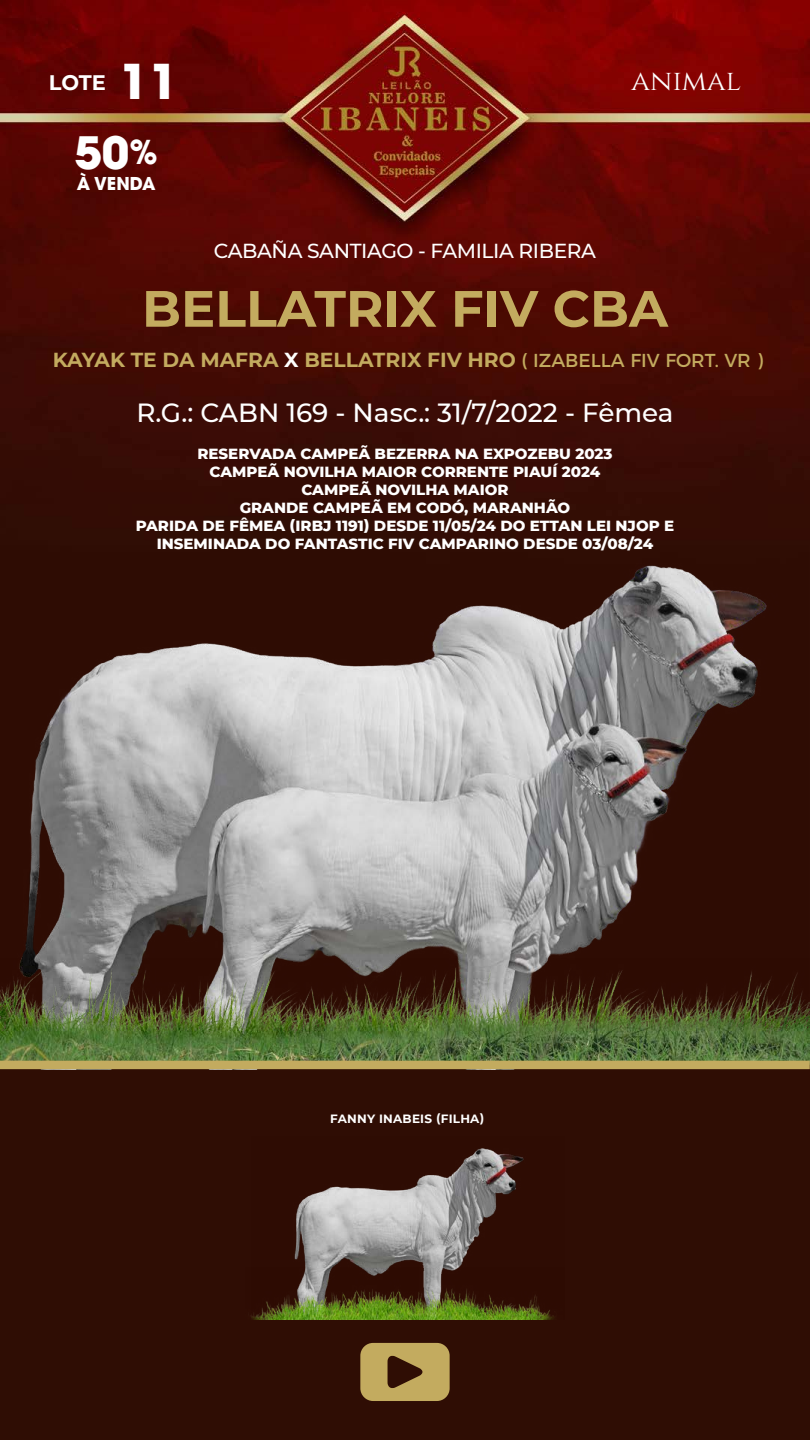
<style>
.page{position:relative;width:810px;height:1440px;background:#fff}
.page>*{position:absolute;margin:0;border:0;box-sizing:border-box;transform-origin:0 0}
.t1{font:700 51px "Montserrat";color:#c3ab5f}
.t2{font:700 48px "Avant Garde LT";color:#fff}
.t3{font:700 44.62px "Avant Garde LT";color:#fff}
.t4{font:28.5px "Cinzel";color:#fff}
.t5{font:500 26.25px "Montserrat";color:#fff}
.t6{font:700 21px "Montserrat";color:#fff}
.t7{font:700 20.25px "Montserrat";color:#c3ab5f}
.t8{font:500 20.25px "Montserrat";letter-spacing:-.02em;color:#fff}
.t9{font:700 17.7px "Avant Garde LT";color:#fff}
.t10{font:800 15px/18px "Montserrat";color:#fff;text-align:center}
.t11{font:700 12px "Montserrat";letter-spacing:.02em;color:#fff}
.s1{font-size:32.92px}
.s2{color:#fff}
.s3{font-weight:400;font-size:18.75px}
</style>
<div class="page">
<img style="left:0;top:0;width:810px;height:1440px">
<svg style="left:360px;top:1343px;width:90px;height:58px;background:#a98f4f"></svg>
<img style="left:0;top:546px;width:809px;height:413px">
<img style="left:0;top:959px;width:810px;height:102px">
<div style="left:0;top:1061px;width:810px;height:8px;background:#c3ab5f"></div>
<img style="left:251px;top:1136px;width:314px;height:132px">
<img style="left:245px;top:1268px;width:320px;height:51px">
<h3 class="t6" style="left:49px;top:67px;width:59px">LOTE</h3>
<h2 class="t2" style="left:119px;top:50px;width:61px">11</h2>
<h3 class="t3" style="left:74px;top:124px;width:85px">50<span class="s1">%</span></h3>
<p class="t9" style="left:77px;top:172px;width:80px">À VENDA</p>
<h3 class="t4" style="left:631px;top:64px;width:111px">ANIMAL</h3>
<h3 class="t8" style="left:214px;top:237px;width:384px">CABAÑA SANTIAGO - FAMILIA RIBERA</h3>
<h1 class="t1" style="left:142px;top:272px;width:528px">BELLATRIX FIV CBA</h1>
<h3 class="t7" style="left:53px;top:345px;width:712px">KAYAK TE DA MAFRA <span class="s2">X</span> BELLATRIX FIV HRO <span class="s3">( IZABELLA FIV FORT. VR )</span></h3>
<h3 class="t5" style="left:136px;top:394px;width:539px">R.G.: CABN 169 - Nasc.: 31/7/2022 - Fêmea</h3>
<p class="t10" style="left:136px;top:444px;width:540px">RESERVADA CAMPEÃ BEZERRA NA EXPOZEBU 2023<br>CAMPEÃ NOVILHA MAIOR CORRENTE PIAUÍ 2024<br>CAMPEÃ NOVILHA MAIOR<br>GRANDE CAMPEÃ EM CODÓ, MARANHÃO<br>PARIDA DE FÊMEA (IRBJ 1191) DESDE 11/05/24 DO ETTAN LEI NJOP E INSEMINADA DO FANTASTIC FIV CAMPARINO DESDE 03/08/24</p>
<p class="t11" style="left:330px;top:1110px;width:156px">FANNY INABEIS (FILHA)</p>
</div>
